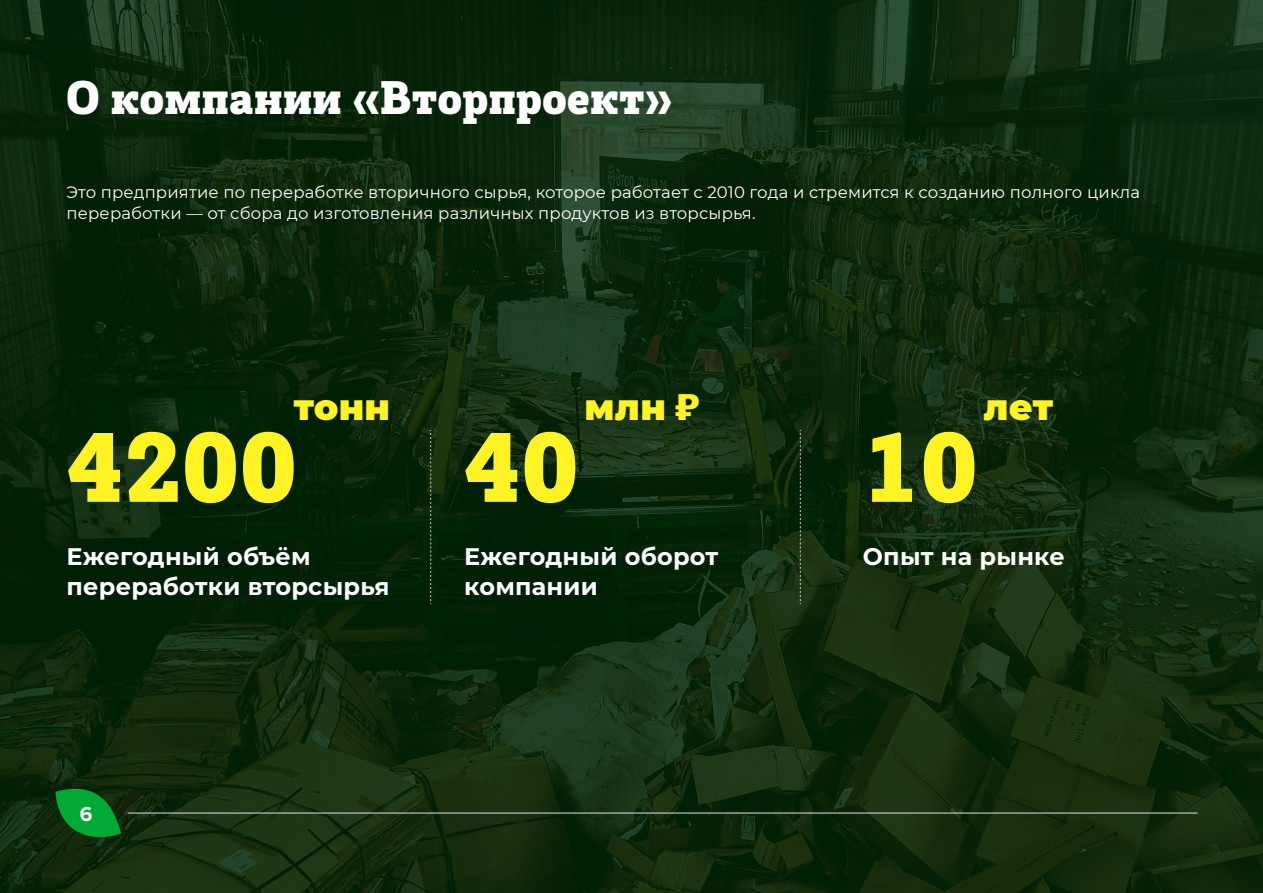
<style>
.page{position:relative;width:1263px;height:893px;background:#fff}
.page>*{position:absolute;margin:0;border:0;box-sizing:border-box;transform-origin:0 0}
.t1{font:96px "Posterizer KG";letter-spacing:.01em;color:#fff323}
.t2{font:45px "Posterizer KG";letter-spacing:.01em;color:#fff}
.t3{font:900 36px "Montserrat";letter-spacing:.01em;color:#fff323}
.t4{font:700 24px/30px "Montserrat";letter-spacing:.01em;color:#fff}
.t5{font:700 21px "Proxima Nova";color:#fff}
.t6{font:16.5px/21px "Montserrat";letter-spacing:.01em;color:#fff}
.s1{font-family:"Arial"}
</style>
<div class="page">
<img style="left:0;top:0;width:1263px;height:893px">
<svg style="left:56px;top:782px;width:65px;height:63px;background:#086e21"></svg>
<hr style="left:127px;top:813px;width:1070px;height:1px;background:#e1e1e1">
<svg style="left:430px;top:430px;width:1px;height:174px"></svg>
<svg style="left:800px;top:430px;width:1px;height:174px"></svg>
<h2 class="t2" style="left:67px;top:70px;width:607px">О компании «Вторпроект»</h2>
<p class="t6" style="left:67px;top:181px;width:1075px">Это предприятие по переработке вторичного сырья, которое работает с 2010 года и стремится к созданию полного цикла переработки — от сбора до изготовления различных продуктов из вторсырья.</p>
<h3 class="t3" style="left:294px;top:380px;width:98px">тонн</h3>
<h3 class="t3" style="left:584px;top:380px;width:117px">млн <span class="s1">₽</span></h3>
<h3 class="t3" style="left:983px;top:380px;width:71px">лет</h3>
<h1 class="t1" style="left:464px;top:407px;width:116px">40</h1>
<h1 class="t1" style="left:863px;top:407px;width:116px">10</h1>
<h1 class="t1" style="left:67px;top:407px;width:232px">4200</h1>
<h3 class="t4" style="left:67px;top:540px;width:324px">Ежегодный объём переработки вторсырья</h3>
<h3 class="t4" style="left:464px;top:540px;width:256px">Ежегодный оборот компании</h3>
<h3 class="t4" style="left:863px;top:540px;width:204px">Опыт на рынке</h3>
<p class="t5" style="left:80px;top:801px;width:14px">6</p>
</div>
